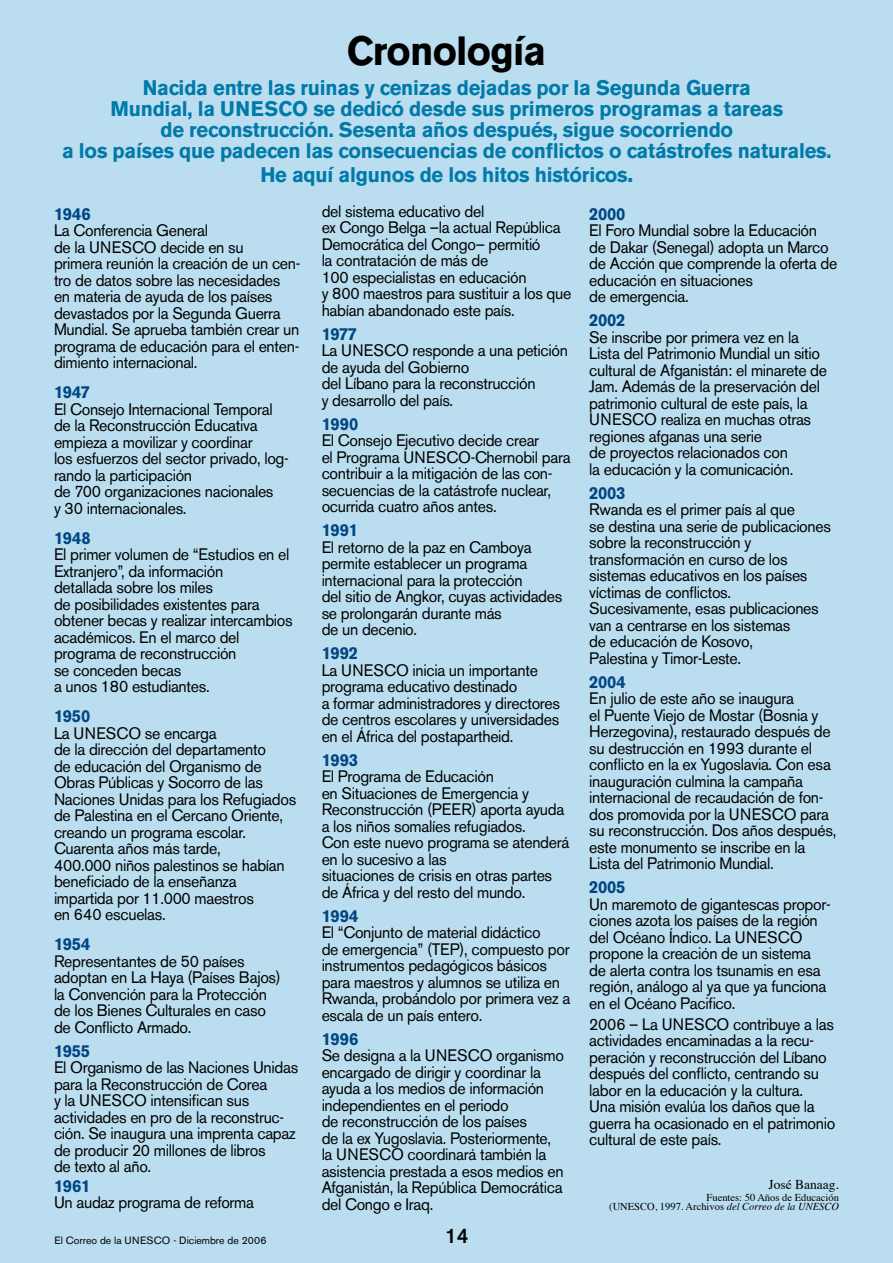
<style>
.page{position:relative;width:893px;height:1263px;background:#baddef}
.page>*{position:absolute;margin:0;border:0;box-sizing:border-box;transform-origin:0 0}
.t1{font:700 40.5px "Akzidenz Grotesk BE";letter-spacing:-.02em;color:#000;scale:.96 1}
.t2{font:700 21px/21px "Akzidenz Grotesk BE";letter-spacing:-.01em;color:#007aa9;scale:.96 1}
.t3{font:500 21px "Akzidenz Grotesk BE";color:#000;scale:.96 1}
.t4{font:700 17.25px "Akzidenz Grotesk BE";letter-spacing:-.02em;color:#004683;scale:.96 1}
.t5{font:16.5px/16.5px "Akzidenz Grotesk BE";letter-spacing:-.02em;color:#000;scale:.96 1}
.t6{font:13.5px "Times";color:#000}
.t7{font:10.5px/9px "Times";color:#000;text-align:right}
.t8{font:10.5px "Akzidenz Grotesk BE";color:#000}
.s1{font-size:24px}
.s2{font-style:italic}
</style>
<div class="page">
<h1 class="t1" style="left:347px;top:28px;width:209px">Cronología</h1>
<p class="t2" style="left:110px;top:77px;width:669px;text-indent:32px">Nacida entre las ruinas y cenizas dejadas por la Segunda Guerra<br>Mundial, la UNE</p>
<p class="t2" style="left:265px;top:98px;width:542px">SCO se dedicó desde sus primeros programas a tareas</p>
<p class="t2" style="left:160px;top:119px;width:598px">de reconstrucción. Sesenta años después, sigue socorriendo</p>
<p class="t2" style="left:62px;top:140px;width:803px">a los países que padecen las consecuencias de conflictos o catástrofes naturales.</p>
<p class="t2" style="left:260px;top:164px;width:390px">He aquí algunos de los hitos históricos<span class="s1">.</span></p>
<p class="t4" style="left:54px;top:204px;width:40px">1946</p>
<p class="t5" style="left:54px;top:222px;width:258px">La Conferencia General<br>de la UNESCO decide en su<br>primera reunión la creación de un cen&shy;tro de datos sobre las necesidades en materia de ayuda de los países devastados por la Segunda Guerra<br>Mundial. Se aprueba también crear un programa de educación para el enten&shy;dimiento internacional.</p>
<p class="t4" style="left:54px;top:382px;width:39px">1947</p>
<p class="t5" style="left:54px;top:401px;width:246px">El Consejo Internacional Temporal de la Reconstrucción Educativa empieza a movilizar y coordinar<br>los esfuerzos del sector privado, log&shy;rando la participación<br>de 700 organizaciones nacionales<br>y 30 internacionales.</p>
<p class="t4" style="left:54px;top:528px;width:40px">1948</p>
<p class="t5" style="left:54px;top:546px;width:250px">El primer volumen de “Estudios en el<br>Extranjero”, da información<br>detallada sobre los miles<br>de posibilidades existentes para obtener becas y realizar intercambios académicos. En el marco del programa de reconstrucción<br>se conceden becas<br>a unos 180 estudiantes.</p>
<p class="t4" style="left:54px;top:706px;width:40px">1950</p>
<p class="t5" style="left:54px;top:725px;width:254px">La UNESCO se encarga<br>de la dirección del departamento<br>de educación del Organismo de<br>Obras Públicas y Socorro de las<br>Naciones Unidas para los Refugiados de Palestina en el Cercano Oriente, creando un programa escolar.<br>Cuarenta años más tarde,<br>400.000 niños palestinos se habían beneficiado de la enseñanza impartida por 11.000 maestros<br>en 640 escuelas.</p>
<p class="t4" style="left:54px;top:934px;width:40px">1954</p>
<p class="t5" style="left:54px;top:953px;width:238px">Representantes de 50 países adoptan en La Haya (Países Bajos) la Convención para la Protección de los Bienes Culturales en caso de Conflicto Armado.</p>
<p class="t4" style="left:54px;top:1041px;width:39px">1955</p>
<p class="t5" style="left:54px;top:1059px;width:256px">El Organismo de las Naciones Unidas para la Reconstrucción de Corea<br>y la UNESCO intensifican sus actividades en pro de la reconstruc&shy;ción. Se inaugura una imprenta capaz de producir 20 millones de libros<br>de texto al año.</p>
<p class="t4" style="left:54px;top:1176px;width:40px">1961</p>
<p class="t5" style="left:54px;top:1194px;width:210px">Un audaz programa de reforma</p>
<p class="t5" style="left:322px;top:203px;width:262px">del sistema educativo del<br>ex Congo Belga –la actual República<br>Democrática del Congo– permitió<br>la contratación de más de<br>100 especialistas en educación<br>y 800 maestros para sustituir a los que habían abandonado este país.</p>
<p class="t4" style="left:322px;top:324px;width:39px">1977</p>
<p class="t5" style="left:322px;top:342px;width:258px">La UNESCO responde a una petición de ayuda del Gobierno<br>del Líbano para la reconstrucción<br>y desarrollo del país.</p>
<p class="t4" style="left:322px;top:414px;width:40px">1990</p>
<p class="t5" style="left:322px;top:432px;width:261px">El Consejo Ejecutivo decide crear<br>el Programa UNESCO-Chernobil para contribuir a la mitigación de las con&shy;secuencias de la catástrofe nuclear, ocurrida cuatro años antes.</p>
<p class="t4" style="left:322px;top:520px;width:40px">1991</p>
<p class="t5" style="left:322px;top:539px;width:252px">El retorno de la paz en Camboya permite establecer un programa internacional para la protección<br>del sitio de Angkor, cuyas actividades se prolongarán durante más<br>de un decenio.</p>
<p class="t4" style="left:322px;top:643px;width:40px">1992</p>
<p class="t5" style="left:322px;top:662px;width:250px">La UNESCO inicia un importante programa educativo destinado<br>a formar administradores y directores de centros escolares y universidades en el África del postapartheid.</p>
<p class="t4" style="left:322px;top:750px;width:40px">1993</p>
<p class="t5" style="left:322px;top:768px;width:259px">El Programa de Educación<br>en Situaciones de Emergencia y<br>Reconstrucción (PEER) aporta ayuda a los niños somalíes refugiados.<br>Con este nuevo programa se atenderá en lo sucesivo a las<br>situaciones de crisis en otras partes de África y del resto del mundo.</p>
<p class="t4" style="left:322px;top:906px;width:40px">1994</p>
<p class="t5" style="left:322px;top:924px;width:261px">El “Conjunto de material didáctico<br>de emergencia” (TEP), compuesto por instrumentos pedagógicos básicos para maestros y alumnos se utiliza en Rwanda, probándolo por primera vez a escala de un país entero.</p>
<p class="t4" style="left:322px;top:1029px;width:40px">1996</p>
<p class="t5" style="left:322px;top:1047px;width:254px">Se designa a la UNESCO organismo encargado de dirigir y coordinar la ayuda a los medios de información independientes en el periodo<br>de reconstrucción de los países<br>de la ex Yugoslavia. Posteriormente, la UNESCO coordinará también la asistencia prestada a esos medios en<br>Afganistán, la República Democrática del Congo e Iraq.</p>
<p class="t4" style="left:589px;top:204px;width:39px">2000</p>
<p class="t5" style="left:589px;top:222px;width:260px">El Foro Mundial sobre la Educación de Dakar (Senegal) adopta un Marco de Acción que comprende la oferta de educación en situaciones<br>de emergencia.</p>
<p class="t4" style="left:589px;top:310px;width:39px">2002</p>
<p class="t5" style="left:589px;top:329px;width:249px">Se inscribe por primera vez en la Lista del Patrimonio Mundial un sitio cultural de Afganistán: el minarete de Jam. Además de la preservación del patrimonio cultural de este país, la UNESCO realiza en muchas otras regiones afganas una serie<br>de proyectos relacionados con<br>la educación y la comunicación.</p>
<p class="t4" style="left:589px;top:483px;width:39px">2003</p>
<p class="t5" style="left:589px;top:501px;width:253px">Rwanda es el primer país al que<br>se destina una serie de publicaciones sobre la reconstrucción y transformación en curso de los sistemas educativos en los países víctimas de conflictos.<br>Sucesivamente, esas publicaciones van a centrarse en los sistemas<br>de educación de Kosovo,<br>Palestina y Timor-Leste.</p>
<p class="t4" style="left:589px;top:672px;width:40px">2004</p>
<p class="t5" style="left:589px;top:690px;width:259px">En julio de este año se inaugura<br>el Puente Viejo de Mostar (Bosnia y Herzegovina), restaurado después de su destrucción en 1993 durante el conflicto en la ex Yugoslavia. Con esa inauguración culmina la campaña internacional de recaudación de fon&shy;dos promovida por la UNESCO para su reconstrucción. Dos años después, este monumento se inscribe en la Lista del Patrimonio Mundial.</p>
<p class="t4" style="left:589px;top:877px;width:39px">2005</p>
<p class="t5" style="left:589px;top:896px;width:253px">Un maremoto de gigantescas propor&shy;ciones azota los países de la región del Océano Índico. La UNESCO propone la creación de un sistema de alerta contra los tsunamis en esa región, análogo al ya que ya funciona en el Océano Pacifico.</p>
<p class="t5" style="left:589px;top:1016px;width:258px">2006 – La UNESCO contribuye a las actividades encaminadas a la recu&shy;peración y reconstrucción del Líbano después del conflicto, centrando su labor en la educación y la cultura.<br>Una misión evalúa los daños que la guerra ha ocasionado en el patrimonio cultural de este país.</p>
<p class="t6" style="left:768px;top:1171px;width:72px">José Banaag.</p>
<p class="t7" style="left:609px;top:1192px;width:231px">Fuentes: 50 Años de Educación<br>(UNESCO, 1997. Archivos <span class="s2">del Correo de la UNESCO</span></p>
<p class="t8" style="left:55px;top:1234px;width:213px">El Correo de la UNESCO - Diciembre de 2006</p>
<p class="t3" style="left:445px;top:1223px;width:25px">14</p>
</div>
